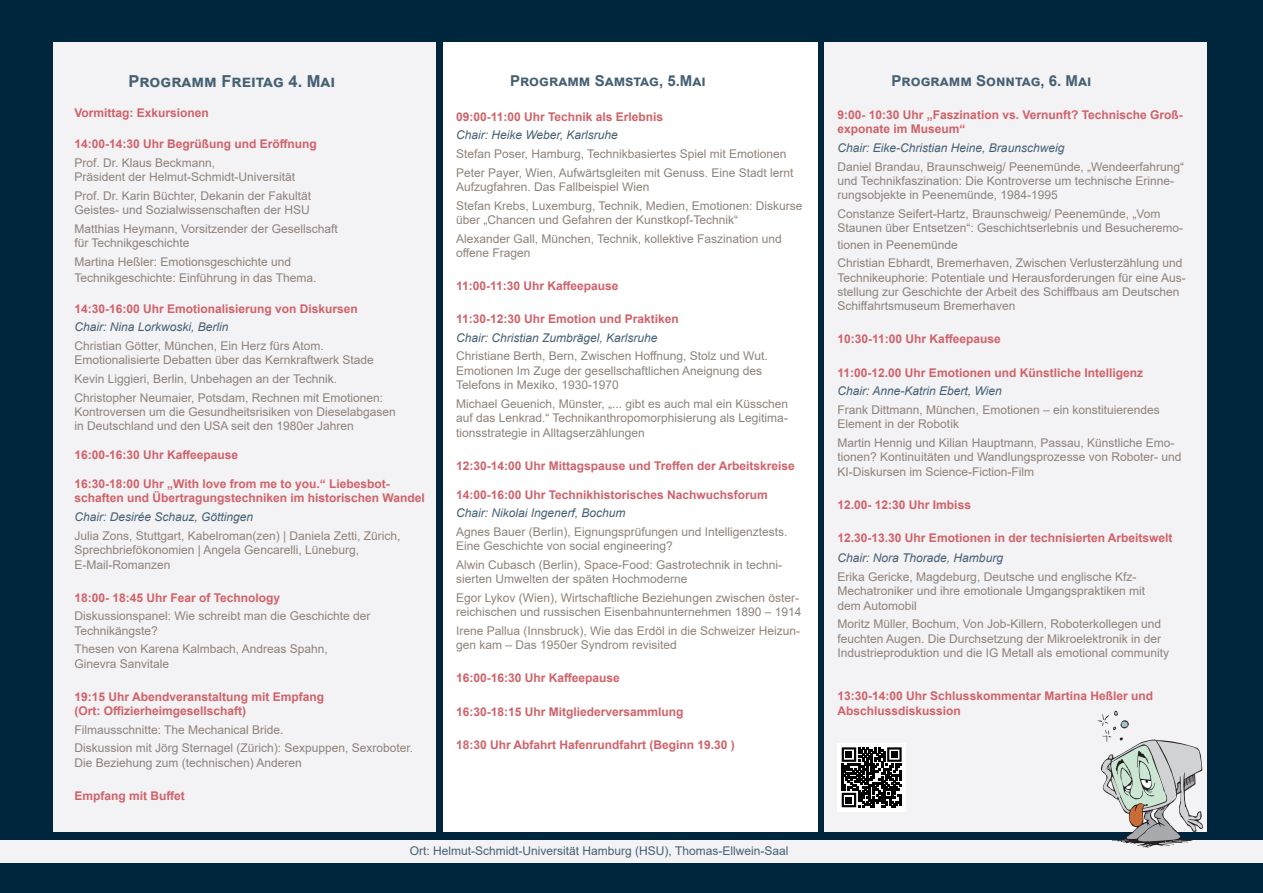
<style>
.page{position:relative;width:1263px;height:893px;background:#00263e}
.page>*{position:absolute;margin:0;border:0;box-sizing:border-box;transform-origin:0 0}
.t1{font:700 16.5px "Arial";letter-spacing:.045em;color:#456073}
.t2{font:700 15px "Arial";letter-spacing:.045em;color:#456073}
.t3{font:12px/14.4px "Arial";color:#8f8279}
.t4{font:700 12px/14.4px "Arial";color:#d06269}
.t5{font:italic 12px "Arial";color:#456073}
.t6{font:12px "Arial";color:#456073}
</style>
<div class="page">
<div style="left:53px;top:42px;width:382px;height:789px;background:#f3f2f5"></div>
<div style="left:824px;top:42px;width:383px;height:789px;background:#f3f2f5"></div>
<div style="left:443px;top:42px;width:374px;height:789px;background:#fff"></div>
<div style="left:0;top:840px;width:1263px;height:23px;background:#f3f2f5"></div>
<svg style="left:1098px;top:710px;width:105px;height:137px"></svg>
<div style="left:838px;top:743px;width:68px;height:68px;background:#fff"></div>
<svg style="left:842px;top:747px;width:60px;height:60px"></svg>
<h1 class="t1" style="left:128px;top:69px;width:208px">Programm Freitag 4. Mai</h1>
<p class="t4" style="left:74px;top:106px;width:136px">Vormittag: Exkursionen</p>
<p class="t4" style="left:74px;top:137px;width:244px">14:00-14:30 Uhr Begrüßung und Eröffnung</p>
<p class="t3" style="left:74px;top:155px;width:222px">Prof. Dr. Klaus Beckmann,<br>Präsident der Helmut-Schmidt-Universität</p>
<p class="t3" style="left:74px;top:188px;width:238px">Prof. Dr. Karin Büchter, Dekanin der Fakultät<br>Geistes- und Sozialwissenschaften der HSU</p>
<p class="t3" style="left:74px;top:221px;width:265px">Matthias Heymann, Vorsitzender der Gesellschaft für Technikgeschichte</p>
<p class="t3" style="left:74px;top:253px;width:243px;line-height:16.2px">Martina Heßler: Emotionsgeschichte und<br>Technikgeschichte: Einführung in das Thema.</p>
<p class="t4" style="left:74px;top:301px;width:285px">14:30-16:00 Uhr Emotionalisierung von Diskursen</p>
<p class="t5" style="left:74px;top:319px;width:156px">Chair: Nina Lorkwoski, Berlin</p>
<p class="t3" style="left:74px;top:338px;width:301px">Christian Götter, München, Ein Herz fürs Atom.<br>Emotionalisierte Debatten über das Kernkraftwerk Stade</p>
<p class="t3" style="left:74px;top:369px;width:310px;line-height:18.6px">Kevin Liggieri, Berlin, Unbehagen an der Technik.<br>Christopher Neumaier, Potsdam, Rechnen mit Emotionen:</p>
<p class="t3" style="left:74px;top:405px;width:323px">Kontroversen um die Gesundheitsrisiken von Dieselabgasen in Deutschland und den USA seit den 1980er Jahren</p>
<p class="t4" style="left:74px;top:448px;width:165px">16:00-16:30 Uhr Kaffeepause</p>
<p class="t4" style="left:74px;top:477px;width:352px">16:30-18:00 Uhr „With love from me to you.“ Liebesbot&shy;schaften und Übertragungstechniken im historischen Wandel</p>
<p class="t5" style="left:74px;top:509px;width:180px">Chair: Desirée Schauz, Göttingen</p>
<p class="t3" style="left:74px;top:528px;width:327px">Julia Zons, Stuttgart, Kabelroman(zen) | Daniela Zetti, Zürich,<br>Sprechbriefökonomien | Angela Gencarelli, Lüneburg,<br>E-Mail-Romanzen</p>
<p class="t4" style="left:74px;top:590px;width:207px">18:00- 18:45 Uhr Fear of Technology</p>
<p class="t3" style="left:74px;top:609px;width:298px">Diskussionspanel: Wie schreibt man die Geschichte der<br>Technikängste?</p>
<p class="t3" style="left:74px;top:642px;width:255px">Thesen von Karena Kalmbach, Andreas Spahn,<br>Ginevra Sanvitale</p>
<p class="t4" style="left:74px;top:689px;width:251px">19:15 Uhr Abendveranstaltung mit Empfang (Ort: Offizierheimgesellschaft)</p>
<p class="t3" style="left:74px;top:720px;width:340px;line-height:18.6px">Filmausschnitte: The Mechanical Bride.<br>Diskussion mit Jörg Sternagel (Zürich): Sexpuppen, Sexroboter.</p>
<p class="t3" style="left:74px;top:755px;width:229px">Die Beziehung zum (technischen) Anderen</p>
<p class="t4" style="left:74px;top:789px;width:112px">Empfang mit Buffet</p>
<p class="t2" style="left:510px;top:70px;width:197px">Programm Samstag, 5.Mai</p>
<p class="t4" style="left:456px;top:109px;width:209px">09:00-11:00 Uhr Technik als Erlebnis</p>
<p class="t5" style="left:456px;top:127px;width:163px">Chair: Heike Weber, Karlsruhe</p>
<p class="t3" style="left:456px;top:144px;width:339px;line-height:18.6px">Stefan Poser, Hamburg, Technikbasiertes Spiel mit Emotionen<br>Peter Payer, Wien, Aufwärtsgleiten mit Genuss. Eine Stadt lernt</p>
<p class="t3" style="left:456px;top:177px;width:348px;line-height:18.6px">Aufzugfahren. Das Fallbeispiel Wien<br>Stefan Krebs, Luxemburg, Technik, Medien, Emotionen: Diskurse</p>
<p class="t3" style="left:456px;top:210px;width:327px;line-height:18.6px">über „Chancen und Gefahren der Kunstkopf-Technik“<br>Alexander Gall, München, Technik, kollektive Faszination und</p>
<p class="t3" style="left:456px;top:246px;width:76px">offene Fragen</p>
<p class="t4" style="left:456px;top:279px;width:164px">11:00-11:30 Uhr Kaffeepause</p>
<p class="t4" style="left:456px;top:312px;width:224px">11:30-12:30 Uhr Emotion und Praktiken</p>
<p class="t5" style="left:456px;top:330px;width:203px">Chair: Christian Zumbrägel, Karlsruhe</p>
<p class="t3" style="left:456px;top:349px;width:313px">Christiane Berth, Bern, Zwischen Hoffnung, Stolz und Wut.<br>Emotionen Im Zuge der gesellschaftlichen Aneignung des<br>Telefons in Mexiko, 1930-1970</p>
<p class="t3" style="left:456px;top:396px;width:334px;text-align:justify">Michael Geuenich, Münster, „... gibt es auch mal ein Küsschen auf das Lenkrad.“ Technikanthropomorphisierung als Legitima&shy;tionsstrategie in Alltagserzählungen</p>
<p class="t4" style="left:456px;top:458px;width:340px">12:30-14:00 Uhr Mittagspause und Treffen der Arbeitskreise</p>
<p class="t4" style="left:456px;top:487px;width:313px">14:00-16:00 Uhr Technikhistorisches Nachwuchsforum</p>
<p class="t5" style="left:456px;top:505px;width:171px">Chair: Nikolai Ingenerf, Bochum</p>
<p class="t3" style="left:456px;top:524px;width:333px">Agnes Bauer (Berlin), Eignungsprüfungen und Intelligenztests.<br>Eine Geschichte von social engineering?</p>
<p class="t3" style="left:456px;top:557px;width:328px">Alwin Cubasch (Berlin), Space-Food: Gastrotechnik in techni&shy;sierten Umwelten der späten Hochmoderne</p>
<p class="t3" style="left:456px;top:590px;width:347px">Egor Lykov (Wien), Wirtschaftliche Beziehungen zwischen öster&shy;reichischen und russischen Eisenbahnunternehmen 1890 – 1914</p>
<p class="t3" style="left:456px;top:623px;width:346px">Irene Pallua (Innsbruck), Wie das Erdöl in die Schweizer Heizun&shy;gen kam – Das 1950er Syndrom revisited</p>
<p class="t4" style="left:456px;top:671px;width:165px">16:00-16:30 Uhr Kaffeepause</p>
<p class="t4" style="left:456px;top:704px;width:229px">16:30-18:15 Uhr Mitgliederversammlung</p>
<p class="t4" style="left:456px;top:737px;width:280px">18:30 Uhr Abfahrt Hafenrundfahrt (Beginn 19.30 )</p>
<p class="t6" style="left:410px;top:843px;width:380px">Ort: Helmut-Schmidt-Universität Hamburg (HSU), Thomas-Ellwein-Saal</p>
<p class="t2" style="left:891px;top:70px;width:201px">Programm Sonntag, 6. Mai</p>
<p class="t4" style="left:837px;top:108px;width:347px">9:00- 10:30 Uhr „Faszination vs. Vernunft? Technische Groß&shy;exponate im Museum“</p>
<p class="t5" style="left:837px;top:140px;width:228px">Chair: Eike-Christian Heine, Braunschweig</p>
<p class="t3" style="left:837px;top:159px;width:348px">Daniel Brandau, Braunschweig/ Peenemünde, „Wendeerfahrung“ und Technikfaszination: Die Kontroverse um technische Erinne&shy;rungsobjekte in Peenemünde, 1984-1995</p>
<p class="t3" style="left:837px;top:206px;width:347px">Constanze Seifert-Hartz, Braunschweig/ Peenemünde, „Vom<br>Staunen über Entsetzen“: Geschichtserlebnis und Besucheremo-</p>
<p class="t3" style="left:837px;top:235px;width:346px;line-height:18.6px">tionen in Peenemünde<br>Christian Ebhardt, Bremerhaven, Zwischen Verlusterzählung und</p>
<p class="t3" style="left:837px;top:270px;width:350px">Technikeuphorie: Potentiale und Herausforderungen für eine Aus&shy;stellung zur Geschichte der Arbeit des Schiffbaus am Deutschen<br>Schiffahrtsmuseum Bremerhaven</p>
<p class="t4" style="left:837px;top:332px;width:165px">10:30-11:00 Uhr Kaffeepause</p>
<p class="t4" style="left:837px;top:365px;width:307px">11:00-12.00 Uhr Emotionen und Künstliche Intelligenz</p>
<p class="t5" style="left:837px;top:383px;width:166px">Chair: Anne-Katrin Ebert, Wien</p>
<p class="t3" style="left:837px;top:402px;width:324px">Frank Dittmann, München, Emotionen – ein konstituierendes<br>Element in der Robotik</p>
<p class="t3" style="left:837px;top:435px;width:345px">Martin Hennig und Kilian Hauptmann, Passau, Künstliche Emo&shy;tionen? Kontinuitäten und Wandlungsprozesse von Roboter- und<br>KI-Diskursen im Science-Fiction-Film</p>
<p class="t4" style="left:837px;top:497px;width:135px">12.00- 12:30 Uhr Imbiss</p>
<p class="t4" style="left:837px;top:530px;width:336px">12.30-13.30 Uhr Emotionen in der technisierten Arbeitswelt</p>
<p class="t5" style="left:837px;top:550px;width:167px">Chair: Nora Thorade, Hamburg</p>
<p class="t3" style="left:837px;top:569px;width:309px">Erika Gericke, Magdeburg, Deutsche und englische Kfz-<br>Mechatroniker und ihre emotionale Umgangspraktiken mit dem Automobil</p>
<p class="t3" style="left:837px;top:617px;width:333px">Moritz Müller, Bochum, Von Job-Killern, Roboterkollegen und feuchten Augen. Die Durchsetzung der Mikroelektronik in der<br>Industrieproduktion und die IG Metall als emotional community</p>
<p class="t4" style="left:837px;top:689px;width:317px">13:30-14:00 Uhr Schlusskommentar Martina Heßler und<br>Abschlussdiskussion</p>
</div>
